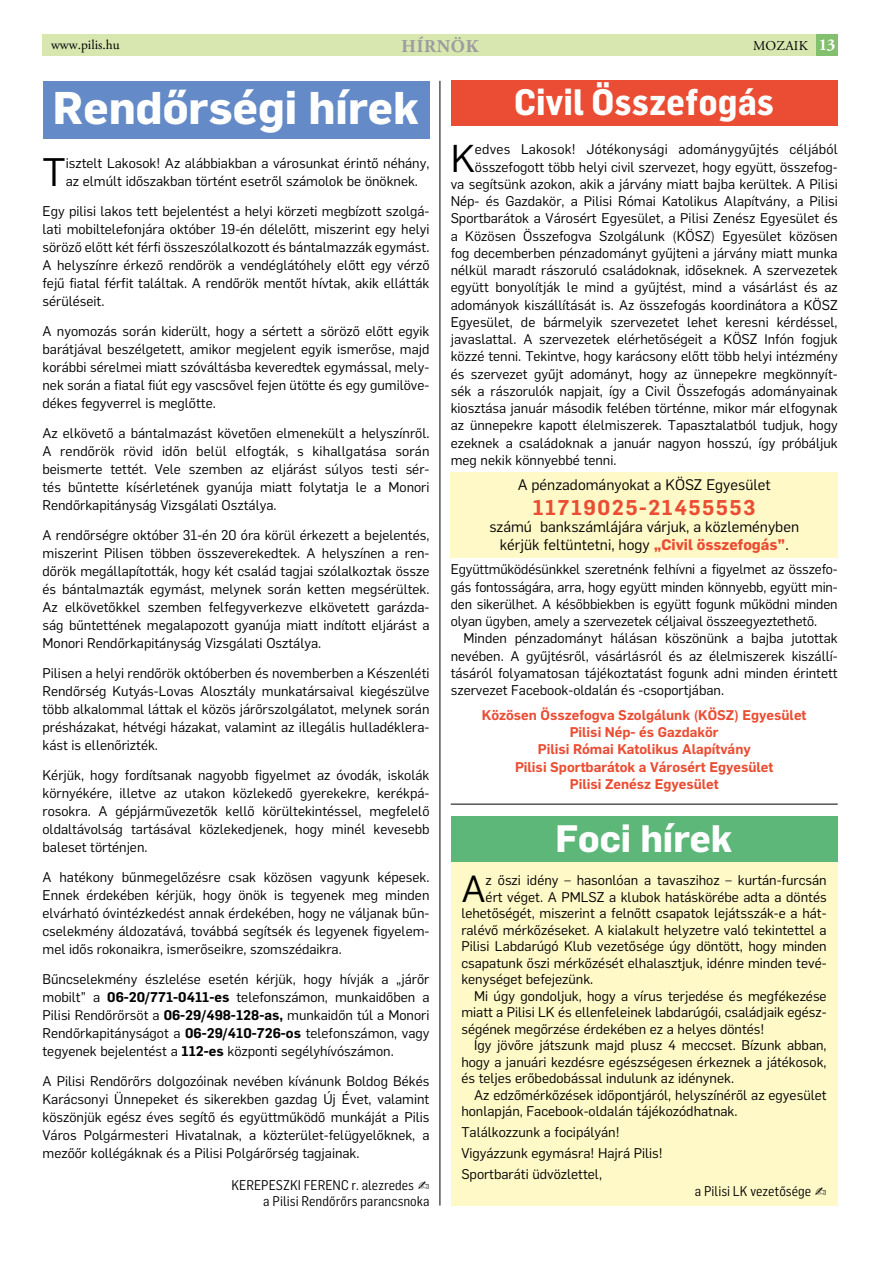
<style>
.page{position:relative;width:893px;height:1263px;background:#fff}
.page>*{position:absolute;margin:0;border:0;box-sizing:border-box;transform-origin:0 0}
.t1{font:700 45px "Flama";color:#fff}
.t2{font:39px "Flama";color:#000}
.t3{font:37.95px "Flama";color:#000}
.t4{font:700 37.5px "Flama";color:#fff}
.t5{font:36.9px "Flama";color:#000}
.t6{font:700 36px "Flama Semicondensed";color:#fff}
.t7{font:600 21px "Flama";letter-spacing:.07em;color:#ea4d33}
.t8{font:700 18px "Adobe Garamond Pro";letter-spacing:.04em;color:#9c9c9d}
.t9{font:700 16.5px "Adobe Garamond Pro";color:#fff}
.t10{font:15px/17.2px "Flama";color:#000;text-align:center}
.t11{font:13.8px/18px "Flama";color:#000;text-align:justify}
.t12{font:600 13.8px/17.2px "Flama";color:#ea4d33;text-align:center}
.t13{font:13.8px/16.5px "Flama Semicondensed";color:#000;text-align:right}
.t14{font:13.5px "Adobe Garamond Pro";color:#000}
.s1{font-weight:600}
.s2{font-weight:700;color:#ea4d33}
</style>
<div class="page">
<div style="left:43px;top:34px;width:795px;height:21px;background:#d8e6b0"></div>
<div style="left:816px;top:34px;width:22px;height:21px;background:#82c06e"></div>
<div style="left:450px;top:473px;width:388px;height:85px;background:#fff9c7"></div>
<div style="left:450px;top:850px;width:387px;height:355px;background:#fff9c7"></div>
<div style="left:43px;top:81px;width:386px;height:57px;background:#648ac7"></div>
<div style="left:450px;top:816px;width:387px;height:46px;background:#5cb779"></div>
<hr style="left:440px;top:81px;width:1px;height:1124px;background:#000">
<div style="left:451px;top:81px;width:387px;height:45px;background:#ea4d33"></div>
<hr style="left:451px;top:804px;width:387px;height:1px;background:#000">
<p class="t14" style="left:51px;top:36px;width:70px">www.pilis.hu</p>
<h3 class="t8" style="left:401px;top:36px;width:79px">HÍRNÖK</h3>
<p class="t9" style="left:819px;top:35px;width:18px">13</p>
<p class="t14" style="left:753px;top:37px;width:56px">MOZAIK</p>
<h1 class="t1" style="left:53px;top:75px;width:368px">Rendőrségi hírek</h1>
<h2 class="t2" style="left:43px;top:146px;width:25px">T</h2>
<p class="t11" style="left:66px;top:154px;width:365px">isztelt Lakosok! Az alábbiakban a városunkat érintő néhány, az elmúlt időszakban történt esetről számolok be önöknek.</p>
<p class="t11" style="left:43px;top:202px;width:388px">Egy pilisi lakos tett bejelentést a helyi körzeti megbízott szolgá&shy;lati mobiltelefonjára október 19-én délelőtt, miszerint egy helyi söröző előtt két férfi összeszólalkozott és bántalmazzák egymást.<br>A helyszínre érkező rendőrök a vendéglátóhely előtt egy vérző fejű fiatal férfit találtak. A rendőrök mentőt hívtak, akik ellátták sérüléseit.</p>
<p class="t11" style="left:43px;top:322px;width:388px">A nyomozás során kiderült, hogy a sértett a söröző előtt egyik barátjával beszélgetett, amikor megjelent egyik ismerőse, majd korábbi sérelmei miatt szóváltásba keveredtek egymással, mely&shy;nek során a fiatal fiút egy vascsővel fejen ütötte és egy gumilöve&shy;dékes fegyverrel is meglőtte.</p>
<p class="t11" style="left:43px;top:424px;width:388px">Az elkövető a bántalmazást követően elmenekült a helyszínről.<br>A rendőrök rövid időn belül elfogták, s kihallgatása során beismerte tettét. Vele szemben az eljárást súlyos testi sér&shy;tés bűntette kísérletének gyanúja miatt folytatja le a Monori Rendőrkapitányság Vizsgálati Osztálya.</p>
<p class="t11" style="left:43px;top:526px;width:388px">A rendőrségre október 31-én 20 óra körül érkezett a bejelentés, miszerint Pilisen többen összeverekedtek. A helyszínen a ren&shy;dőrök megállapították, hogy két család tagjai szólalkoztak össze és bántalmazták egymást, melynek során ketten megsérültek.<br>Az elkövetőkkel szemben felfegyverkezve elkövetett garázda&shy;ság bűntettének megalapozott gyanúja miatt indított eljárást a Monori Rendőrkapitányság Vizsgálati Osztálya.</p>
<p class="t11" style="left:43px;top:664px;width:388px">Pilisen a helyi rendőrök októberben és novemberben a Készenléti Rendőrség Kutyás-Lovas Alosztály munkatársaival kiegészülve több alkalommal láttak el közös járőrszolgálatot, melynek során présházakat, hétvégi házakat, valamint az illegális hulladéklera&shy;kást is ellenőrizték.</p>
<p class="t11" style="left:43px;top:766px;width:388px">Kérjük, hogy fordítsanak nagyobb figyelmet az óvodák, iskolák környékére, illetve az utakon közlekedő gyerekekre, kerékpá&shy;rosokra. A gépjárművezetők kellő körültekintéssel, megfelelő oldaltávolság tartásával közlekedjenek, hogy minél kevesebb baleset történjen.</p>
<p class="t11" style="left:43px;top:868px;width:388px">A hatékony bűnmegelőzésre csak közösen vagyunk képesek.<br>Ennek érdekében kérjük, hogy önök is tegyenek meg minden elvárható óvintézkedést annak érdekében, hogy ne váljanak bűn&shy;cselekmény áldozatává, továbbá segítsék és legyenek figyelem&shy;mel idős rokonaikra, ismerőseikre, szomszédaikra.</p>
<p class="t11" style="left:43px;top:970px;width:388px">Bűncselekmény észlelése esetén kérjük, hogy hívják a „járőr mobilt” a <span class="s1">06-20/771-0411-es</span> telefonszámon, munkaidőben a Pilisi Rendőrőrsöt a <span class="s1">06-29/498-128-as,</span> munkaidőn túl a Monori Rendőrkapitányságot a <span class="s1">06-29/410-726-os</span> telefonszámon, vagy tegyenek bejelentést a <span class="s1">112-es</span> központi segélyhívószámon.</p>
<p class="t11" style="left:43px;top:1072px;width:388px">A Pilisi Rendőrőrs dolgozóinak nevében kívánunk Boldog Békés Karácsonyi Ünnepeket és sikerekben gazdag Új Évet, valamint köszönjük egész éves segítő és együttműködő munkáját a Pilis Város Polgármesteri Hivatalnak, a közterület-felügyelőknek, a mezőőr kollégáknak és a Pilisi Polgárőrség tagjainak.</p>
<p class="t13" style="left:231px;top:1176px;width:199px">KEREPESZKI FERENC r. alezredes ✍ a Pilisi Rendőrőrs parancsnoka</p>
<h3 class="t6" style="left:514px;top:79px;width:262px">Civil Összefogás</h3>
<h3 class="t3" style="left:451px;top:132px;width:26px">K</h3>
<p class="t11" style="left:475px;top:140px;width:364px">edves Lakosok! Jótékonysági adománygyűjtés céljából</p>
<p class="t11" style="left:475px;top:157px;width:364px">összefogott több helyi civil szervezet, hogy együtt, összefog-</p>
<p class="t11" style="left:451px;top:174px;width:388px">va segítsünk azokon, akik a járvány miatt bajba kerültek. A Pilisi</p>
<p class="t11" style="left:451px;top:191px;width:388px">Nép- és Gazdakör, a Pilisi Római Katolikus Alapítvány, a Pilisi</p>
<p class="t11" style="left:451px;top:209px;width:388px">Sportbarátok a Városért Egyesület, a Pilisi Zenész Egyesület és</p>
<p class="t11" style="left:451px;top:226px;width:388px">a Közösen Összefogva Szolgálunk (KÖSZ) Egyesület közösen</p>
<p class="t11" style="left:451px;top:243px;width:388px">fog decemberben pénzadományt gyűjteni a járvány miatt munka</p>
<p class="t11" style="left:451px;top:260px;width:388px">nélkül maradt rászoruló családoknak, időseknek. A szervezetek</p>
<p class="t11" style="left:451px;top:278px;width:388px">együtt bonyolítják le mind a gyűjtést, mind a vásárlást és az</p>
<p class="t11" style="left:451px;top:295px;width:388px">adományok kiszállítását is. Az összefogás koordinátora a KÖSZ</p>
<p class="t11" style="left:451px;top:312px;width:388px">Egyesület, de bármelyik szervezetet lehet keresni kérdéssel,</p>
<p class="t11" style="left:451px;top:329px;width:388px">javaslattal. A szervezetek elérhetőségeit a KÖSZ Infón fogjuk</p>
<p class="t11" style="left:451px;top:347px;width:388px">közzé tenni. Tekintve, hogy karácsony előtt több helyi intézmény</p>
<p class="t11" style="left:451px;top:364px;width:388px">és szervezet gyűjt adományt, hogy az ünnepekre megkönnyít-</p>
<p class="t11" style="left:451px;top:381px;width:388px">sék a rászorulók napjait, így a Civil Összefogás adományainak</p>
<p class="t11" style="left:451px;top:398px;width:388px">kiosztása január második felében történne, mikor már elfogynak</p>
<p class="t11" style="left:451px;top:416px;width:388px">az ünnepekre kapott élelmiszerek. Tapasztalatból tudjuk, hogy</p>
<p class="t11" style="left:451px;top:433px;width:388px">ezeknek a családoknak a január nagyon hosszú, így próbáljuk</p>
<p class="t11" style="left:451px;top:450px;width:167px">meg nekik könnyebbé tenni.</p>
<p class="t10" style="left:518px;top:475px;width:254px">A pénzadományokat a KÖSZ Egyesület</p>
<h3 class="t7" style="left:533px;top:492px;width:224px">11719025-21455553</h3>
<p class="t10" style="left:489px;top:517px;width:311px">számú bankszámlájára várjuk, a közleményben kérjük feltüntetni, hogy <span class="s2">„Civil összefogás”</span>.</p>
<p class="t11" style="left:451px;top:560px;width:388px;line-height:17.2px">Együttműködésünkkel szeretnénk felhívni a figyelmet az összefo&shy;gás fontosságára, arra, hogy együtt minden könnyebb, együtt min&shy;den sikerülhet. A későbbiekben is együtt fogunk működni minden olyan ügyben, amely a szervezetek céljaival összeegyeztethető.</p>
<p class="t11" style="left:451px;top:629px;width:388px;line-height:17.2px;text-indent:13px">Minden pénzadományt hálásan köszönünk a bajba jutottak nevében. A gyűjtésről, vásárlásról és az élelmiszerek kiszállí&shy;tásáról folyamatosan tájékoztatást fogunk adni minden érintett szervezet Facebook-oldalán és -csoportjában.</p>
<p class="t12" style="left:482px;top:705px;width:326px">Közösen Összefogva Szolgálunk (KÖSZ) Egyesület Pilisi Nép- és Gazdakör<br>Pilisi Római Katolikus Alapítvány<br>Pilisi Sportbarátok a Városért Egyesület<br>Pilisi Zenész Egyesület</p>
<h3 class="t4" style="left:556px;top:811px;width:178px">Foci hírek</h3>
<h3 class="t5" style="left:461px;top:863px;width:26px">A</h3>
<p class="t11" style="left:486px;top:870px;width:342px">z őszi idény – hasonlóan a tavaszihoz – kurtán-furcsán</p>
<p class="t11" style="left:486px;top:887px;width:343px">ért véget. A PMLSZ a klubok hatáskörébe adta a döntés</p>
<p class="t11" style="left:461px;top:903px;width:367px">lehetőségét, miszerint a felnőtt csapatok lejátsszák-e a hát-</p>
<p class="t11" style="left:461px;top:920px;width:367px">ralévő mérkőzéseket. A kialakult helyzetre való tekintettel a</p>
<p class="t11" style="left:461px;top:936px;width:367px">Pilisi Labdarúgó Klub vezetősége úgy döntött, hogy minden</p>
<p class="t11" style="left:461px;top:953px;width:367px">csapatunk őszi mérkőzését elhalasztjuk, idénre minden tevé-</p>
<p class="t11" style="left:461px;top:969px;width:133px">kenységet befejezünk.</p>
<p class="t11" style="left:474px;top:986px;width:354px">Mi úgy gondoljuk, hogy a vírus terjedése és megfékezése</p>
<p class="t11" style="left:461px;top:1002px;width:367px">miatt a Pilisi LK és ellenfeleinek labdarúgói, családjaik egész-</p>
<p class="t11" style="left:461px;top:1019px;width:305px">ségének megőrzése érdekében ez a helyes döntés!</p>
<p class="t11" style="left:474px;top:1035px;width:354px">Így jövőre játszunk majd plusz 4 meccset. Bízunk abban,</p>
<p class="t11" style="left:461px;top:1052px;width:367px">hogy a januári kezdésre egészségesen érkeznek a játékosok,</p>
<p class="t11" style="left:461px;top:1068px;width:274px">és teljes erőbedobással indulunk az idénynek.</p>
<p class="t11" style="left:474px;top:1085px;width:354px">Az edzőmérkőzések időpontjáról, helyszínéről az egyesület</p>
<p class="t11" style="left:461px;top:1101px;width:278px">honlapján, Facebook-oldalán tájékozódhatnak.</p>
<p class="t11" style="left:461px;top:1121px;width:203px;line-height:21px;text-align:left">Találkozzunk a focipályán!<br>Vigyázzunk egymásra! Hajrá Pilis!<br>Sportbaráti üdvözlettel,</p>
<p class="t13" style="left:695px;top:1182px;width:133px">a Pilisi LK vezetősége ✍</p>
</div>
